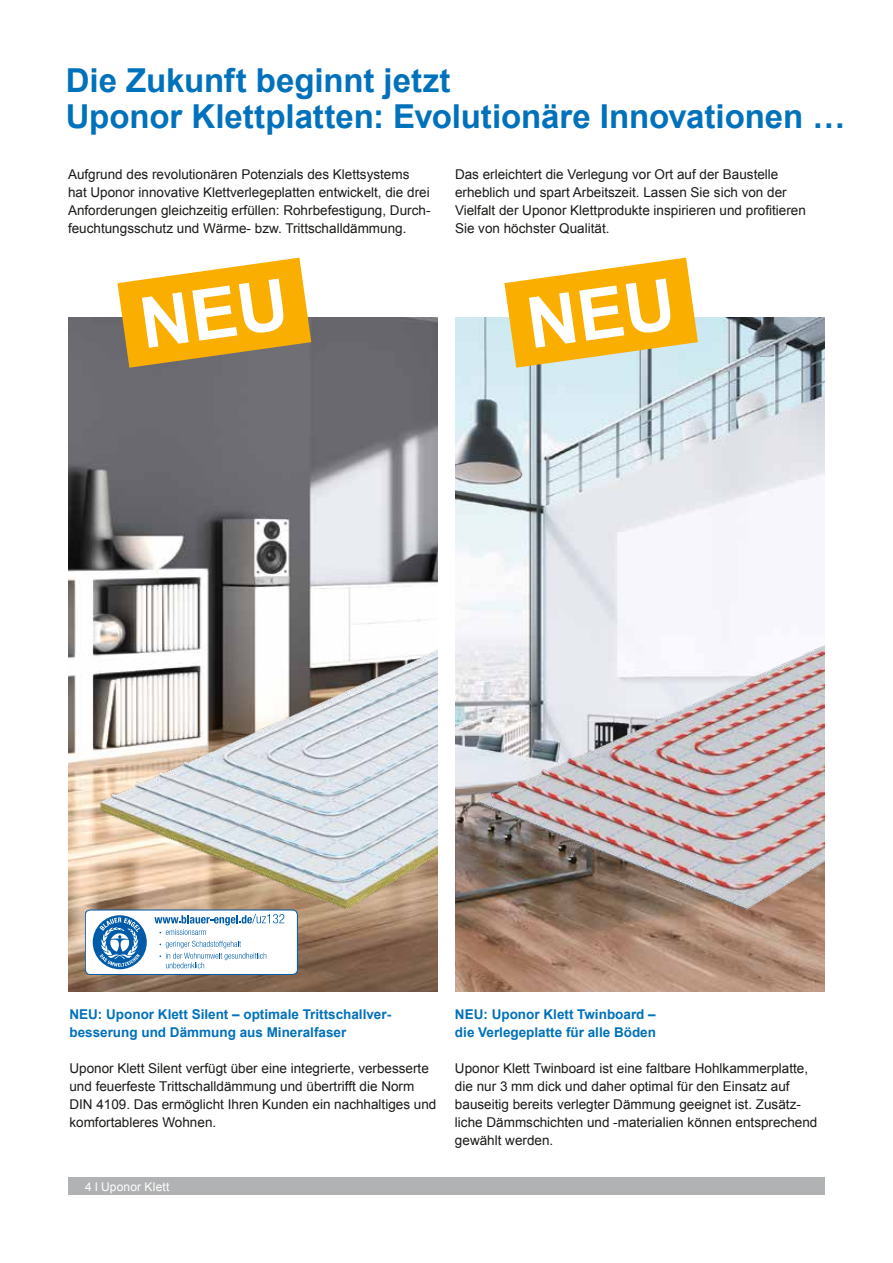
<style>
.page{position:relative;width:893px;height:1263px;background:#fff}
.page>*{position:absolute;margin:0;border:0;box-sizing:border-box;transform-origin:0 0}
.t1{font:700 33px/36px "Arial";letter-spacing:-.005em;color:#0071bb}
.t2{font:13.5px/18px "Arial";color:#1a1a18}
.t3{font:700 13.5px/18px "Arial";color:#0071bb}
.t4{font:12px "Arial";letter-spacing:.015em;color:#fff}
</style>
<div class="page">
<div style="left:68px;top:1178px;width:757px;height:17px;background:#b1b2b3"></div>
<img style="left:68px;top:318px;width:370px;height:674px">
<img style="left:455px;top:318px;width:370px;height:674px">
<img style="left:68px;top:465px;width:370px;height:454px">
<img style="left:455px;top:473px;width:370px;height:499px">
<div style="left:85px;top:910px;width:212px;height:64px;background:#fff;border-radius:5px"></div>
<div style="left:85px;top:910px;width:213px;height:65px;border:1px solid #005ca9;border-radius:5px"></div>
<svg style="left:93px;top:915px;width:54px;height:54px"></svg>
<svg style="left:155px;top:914px;width:129px;height:21px"></svg>
<svg style="left:159px;top:941px;width:107px;height:27px"></svg>
<svg style="left:117px;top:258px;width:194px;height:110px;background:#e7af30"></svg>
<svg style="left:504px;top:258px;width:194px;height:110px;background:#f3bf41"></svg>
<h1 class="t1" style="left:66px;top:63px;width:781px">Die Zukunft beginnt jetzt<br>Uponor Klettplatten: Evolutionäre Innovationen …</h1>
<p class="t2" style="left:68px;top:165px;width:364px">Aufgrund des revolutionären Potenzials des Klettsystems hat Uponor innovative Klettverlegeplatten entwickelt, die drei Anforderungen gleichzeitig erfüllen: Rohrbefestigung, Durch&shy;feuchtungsschutz und Wärme- bzw. Trittschalldämmung.</p>
<p class="t2" style="left:455px;top:165px;width:352px">Das erleichtert die Verlegung vor Ort auf der Baustelle erheblich und spart Arbeitszeit. Lassen Sie sich von der Vielfalt der Uponor Klettprodukte inspirieren und profitieren Sie von höchster Qualität.</p>
<p class="t3" style="left:69px;top:1006px;width:323px">NEU: Uponor Klett Silent – optimale Trittschallver&shy;besserung und Dämmung aus Mineralfaser</p>
<p class="t2" style="left:69px;top:1059px;width:368px">Uponor Klett Silent verfügt über eine integrierte, verbesserte und feuerfeste Trittschalldämmung und übertrifft die Norm DIN 4109. Das ermöglicht Ihren Kunden ein nachhaltiges und komfortableres Wohnen.</p>
<p class="t4" style="left:85px;top:1179px;width:86px">4 l Uponor Klett</p>
<p class="t3" style="left:455px;top:1006px;width:203px">NEU: Uponor Klett Twinboard – die Verlegeplatte für alle Böden</p>
<p class="t2" style="left:455px;top:1059px;width:364px">Uponor Klett Twinboard ist eine faltbare Hohlkammerplatte, die nur 3 mm dick und daher optimal für den Einsatz auf bauseitig bereits verlegter Dämmung geeignet ist. Zusätz&shy;liche Dämmschichten und -materialien können entsprechend gewählt werden.</p>
</div>
